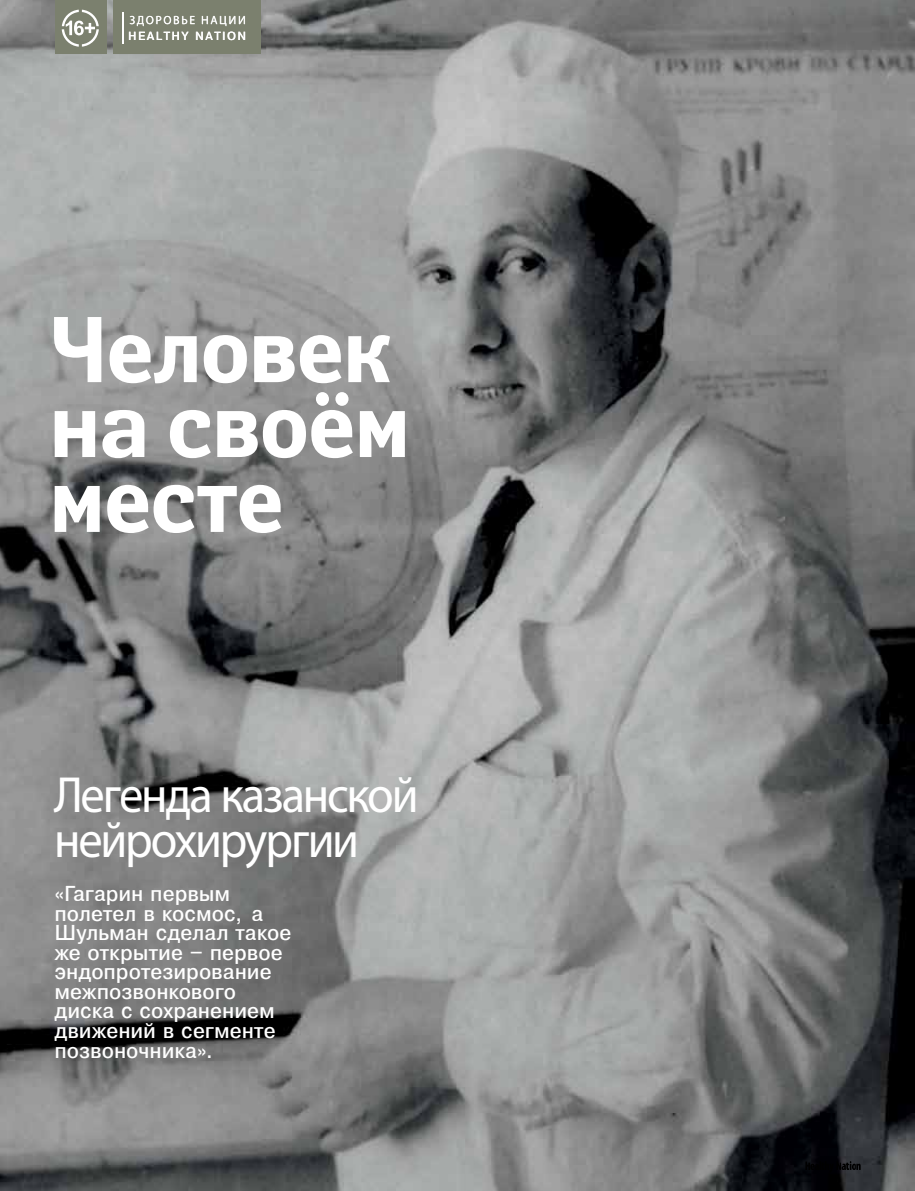
<style>
.page{position:relative;width:915px;height:1191px;background:#fff}
.page>*{position:absolute;margin:0;border:0;box-sizing:border-box;transform-origin:0 0}
.t1{font:700 93px/74.8px "Yanus C";letter-spacing:-.04em;color:#fff;scale:.95 1}
.t2{font:51px/45px "Myriad Pro";letter-spacing:-.045em;color:#fff;scale:.95 1}
.t3{font:21px/19.5px "Encyclopaedia Plain";letter-spacing:-.035em;color:#fff}
.t4{font:12px "Myriad Pro";letter-spacing:.15em;color:#fff}
.t5{font:11.55px "Encyclopaedia Plain";letter-spacing:.08em;color:#fff}
</style>
<div class="page">
<img style="left:0;top:0;width:914px;height:1191px">
<div style="left:114px;top:0;width:147px;height:53px;background:#7b806e"></div>
<div style="left:55px;top:0;width:51px;height:53px;background:#7b806e"></div>
<svg style="left:805px;top:1161px;width:55px;height:11px"></svg>
<svg style="left:130px;top:16px;width:115px;height:10px"></svg>
<hr style="left:122px;top:12px;width:1px;height:32px;background:#fff">
<svg style="left:129px;top:32px;width:116px;height:8px"></svg>
<svg style="left:62px;top:10px;width:37px;height:37px"></svg>
<p class="t4" style="left:129px;top:13px;width:118px">ЗДОРОВЬЕ НАЦИИ</p>
<p class="t5" style="left:128px;top:30px;width:120px">HEALTHY NATION</p>
<h1 class="t1" style="left:48px;top:316px;width:384px">Человек на своём месте</h1>
<h2 class="t2" style="left:54px;top:771px;width:385px">Легенда казанской нейрохирургии</h2>
<p class="t3" style="left:54px;top:884px;width:239px">«Гагарин первым полетел в космос, а<br>Шульман сделал такое же открытие – первое эндопротезирование межпозвонкового диска с сохранением движений в сегменте позвоночника».</p>
</div>
